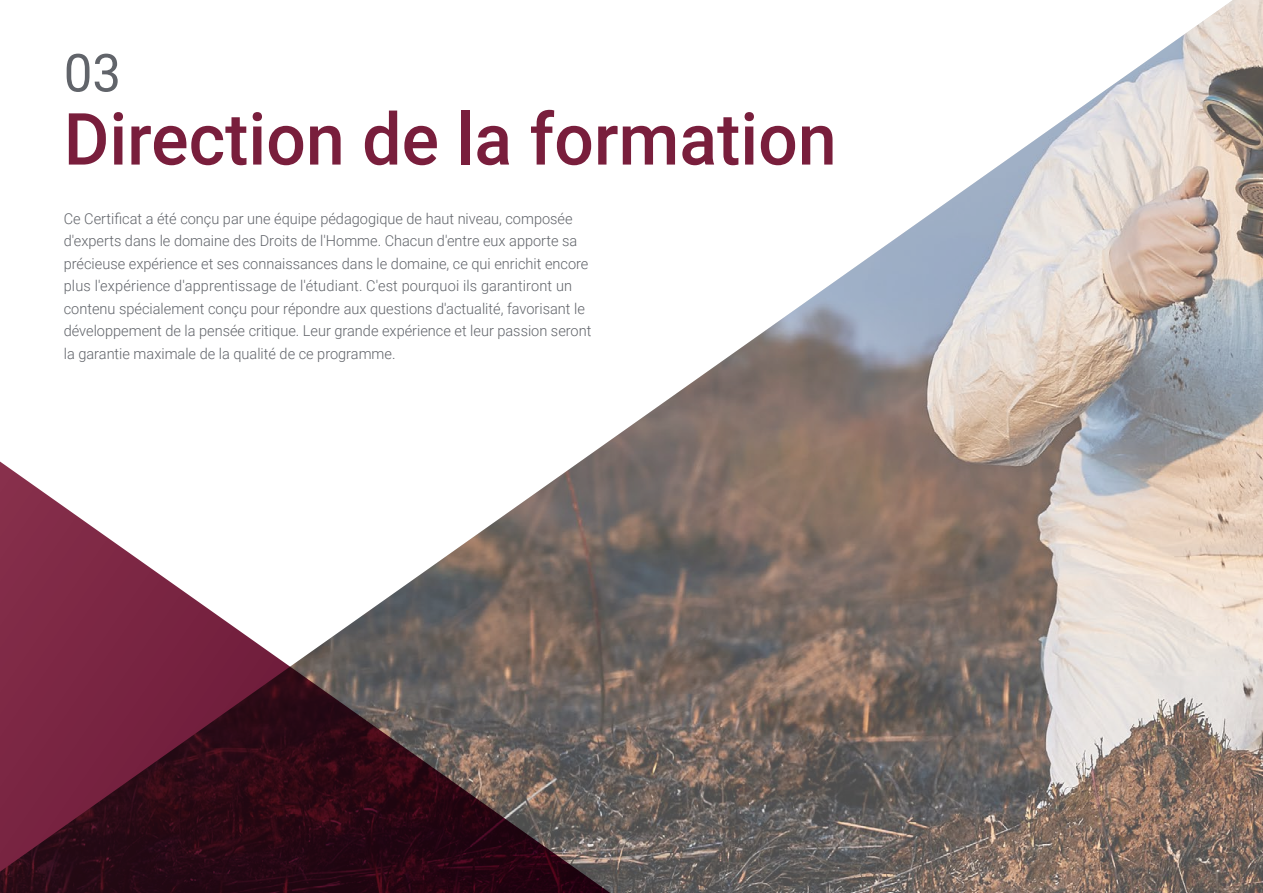
<style>
.page{position:relative;width:1263px;height:893px;background:#fff}
.page>*{position:absolute;margin:0;border:0;box-sizing:border-box;transform-origin:0 0}
.t1{font:500 72px "Roboto";color:#791e3c}
.t2{font:52.5px "Roboto";color:#61646a}
.t3{font:300 15px/22.5px "Roboto";color:#61646a}
</style>
<div class="page">
<img style="left:602px;top:0;width:661px;height:893px">
<svg style="left:0;top:446px;width:640px;height:447px"></svg>
<h2 class="t2" style="left:64px;top:36px;width:59px">03</h2>
<h1 class="t1" style="left:64px;top:89px;width:774px">Direction de la formation</h1>
<p class="t3" style="left:64px;top:207px;width:529px">Ce Certificat a été conçu par une équipe pédagogique de haut niveau, composée d'experts dans le domaine des Droits de l'Homme. Chacun d'entre eux apporte sa précieuse expérience et ses connaissances dans le domaine, ce qui enrichit encore plus l'expérience d'apprentissage de l'étudiant. C'est pourquoi ils garantiront un contenu spécialement conçu pour répondre aux questions d'actualité, favorisant le développement de la pensée critique. Leur grande expérience et leur passion seront la garantie maximale de la qualité de ce programme.</p>
</div>
